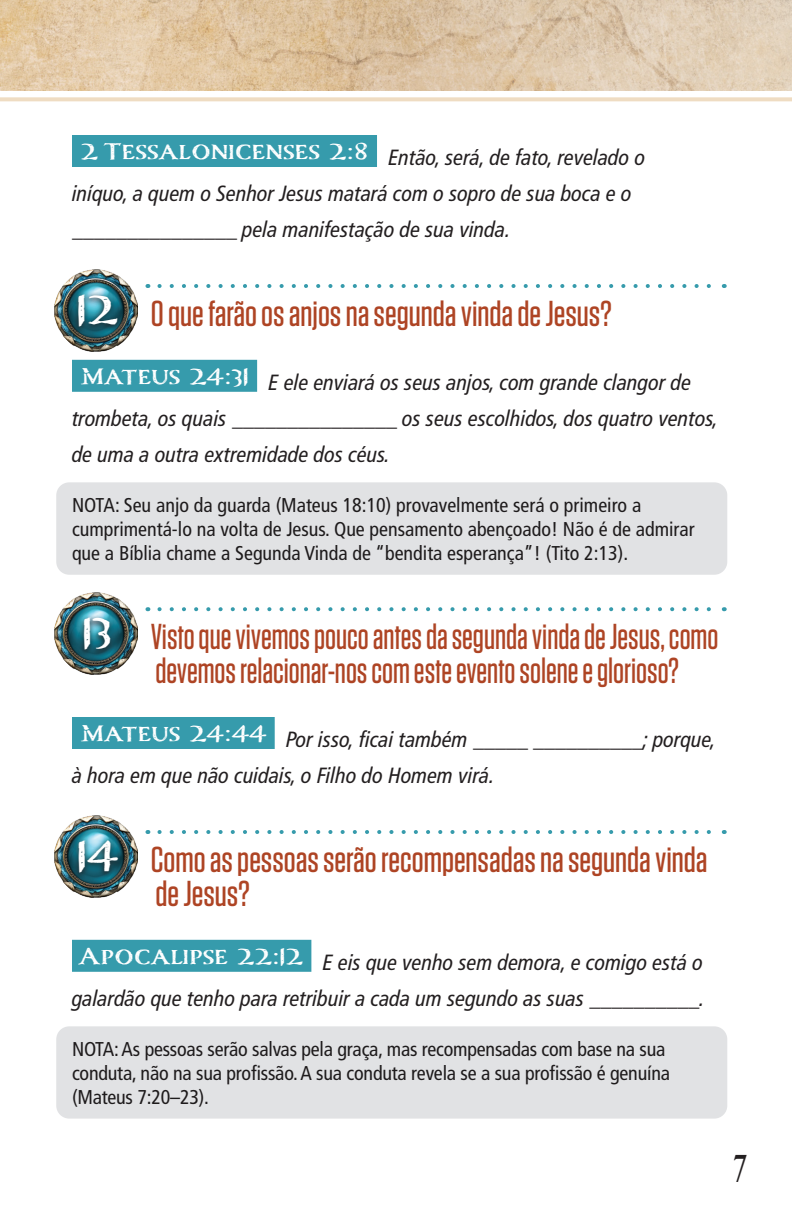
<style>
.page{position:relative;width:792px;height:1224px;background:#fff}
.page>*{position:absolute;margin:0;border:0;box-sizing:border-box;transform-origin:0 0}
.Compass_Numbers{font:700 50px "Carta Marina";color:#fff}
.t1{font:40px "Desire Pro";color:#231f20}
.Questions_1{font:500 36px/34px "Tungsten";color:#ae4424;scale:.92 1}
.Questions_1-2{font:500 36px/34px "Tungsten";color:#ae4424}
.Scripture_with_blanks{font:italic condensed 22px/36px "Frutiger LT Pro";color:#231f20}
.NOTE{font:condensed 20px/24px "Frutiger LT Pro";color:#231f20}
</style>
<div class="page">
<img style="left:0;top:0;width:792px;height:91px">
<svg style="left:0;top:97px;width:792px;height:4px;background:#f0dfc7"></svg>
<div style="left:72px;top:135px;width:305px;height:32px;background:#369bac"></div>
<div style="left:72px;top:360px;width:185px;height:32px;background:#369bac"></div>
<div style="left:72px;top:717px;width:203px;height:32px;background:#369bac"></div>
<div style="left:72px;top:940px;width:239px;height:32px;background:#369bac"></div>
<img style="left:54px;top:270px;width:83px;height:82px">
<div style="left:71px;top:291px;width:51px;height:43px;background:#231f20;opacity:.75"></div>
<img style="left:54px;top:593px;width:83px;height:82px">
<div style="left:77px;top:614px;width:38px;height:43px;background:#231f20;opacity:.75"></div>
<img style="left:54px;top:816px;width:83px;height:82px">
<div style="left:72px;top:836px;width:50px;height:44px;background:#231f20;opacity:.75"></div>
<svg style="left:159px;top:284px;width:552px;height:4px"></svg>
<div style="left:56px;top:482px;width:671px;height:93px;background:#e1e2e4;border-radius:13px"></div>
<svg style="left:159px;top:607px;width:552px;height:4px"></svg>
<svg style="left:159px;top:830px;width:552px;height:4px"></svg>
<div style="left:56px;top:1026px;width:671px;height:93px;background:#e1e2e4;border-radius:13px"></div>
<p class="Scripture_with_blanks" style="left:72px;top:140px;width:575px;text-indent:8px"><sup>2</sup> <sup>Tessalonicenses</sup> <sup>2:8</sup> Então, será, de fato, revelado o iníquo, a quem o Senhor Jesus matará com o sopro de sua boca e o _______________ pela manifestação de sua vinda.</p>
<p class="Compass_Numbers" style="left:77px;top:279px;width:43px">12</p>
<p class="Questions_1-2" style="left:151px;top:297px;width:462px">O que farão os anjos na segunda vinda de Jesus?</p>
<p class="Scripture_with_blanks" style="left:72px;top:364px;width:648px;text-indent:8px"><sup>Mateus</sup> <sup>24:31</sup> E ele enviará os seus anjos, com grande clangor de trombeta, os quais _______________ os seus escolhidos, dos quatro ventos, de uma a outra extremidade dos céus.</p>
<p class="NOTE" style="left:72px;top:493px;width:624px">NOTA: Seu anjo da guarda (Mateus 18:10) provavelmente será o primeiro a cumprimentá-lo na volta de Jesus. Que pensamento abençoado! Não é de admirar que a Bíblia chame a Segunda Vinda de “bendita esperança”! (Tito 2:13).</p>
<p class="Compass_Numbers" style="left:82px;top:601px;width:32px">13</p>
<p class="Questions_1" style="left:151px;top:620px;width:619px">Visto que vivemos pouco antes da segunda vinda de Jesus, como devemos relacionar-nos com este evento solene e glorioso?</p>
<p class="Scripture_with_blanks" style="left:72px;top:722px;width:646px;text-indent:8px"><sup>Mateus</sup> <sup>24:44</sup> Por isso, ficai também _____ __________; porque, à hora em que não cuidais, o Filho do Homem virá.</p>
<p class="Compass_Numbers" style="left:77px;top:825px;width:42px">14</p>
<p class="Questions_1-2" style="left:151px;top:843px;width:558px">Como as pessoas serão recompensadas na segunda vinda de Jesus?</p>
<p class="Scripture_with_blanks" style="left:72px;top:944px;width:634px"><sup>Apocalipse</sup> <sup>22:12</sup> E eis que venho sem demora, e comigo está o galardão que tenho para retribuir a cada um segundo as suas __________.</p>
<p class="NOTE" style="left:72px;top:1037px;width:600px">NOTA: As pessoas serão salvas pela graça, mas recompensadas com base na sua conduta, não na sua profissão. A sua conduta revela se a sua profissão é genuína (Mateus 7:20–23).</p>
<h2 class="t1" style="left:734px;top:1145px;width:13px">7</h2>
</div>
